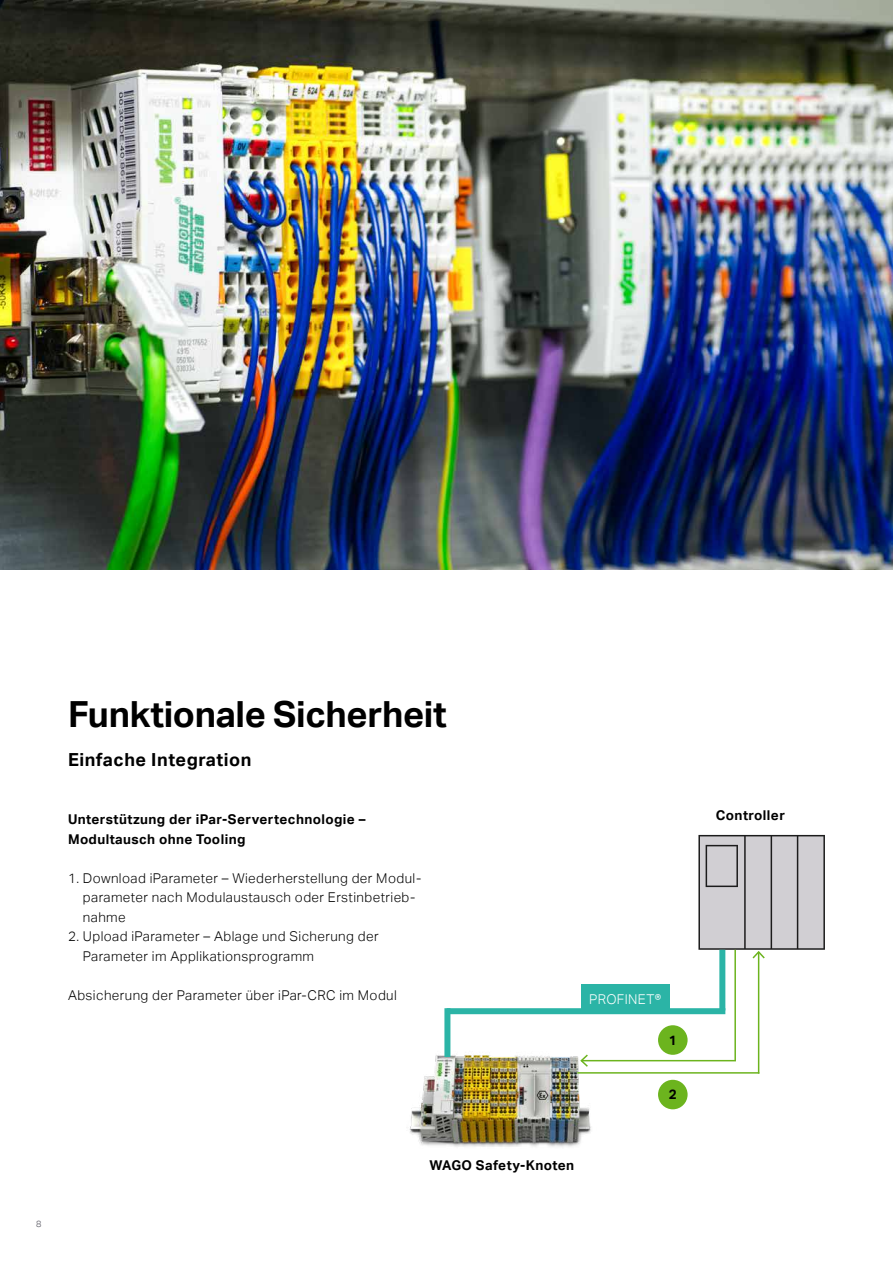
<style>
.page{position:relative;width:893px;height:1263px;background:#fff}
.page>*{position:absolute;margin:0;border:0;box-sizing:border-box;transform-origin:0 0}
.t1{font:700 36px "Aktiv Grotesk";letter-spacing:-.01em;color:#000}
.t2{font:700 18px "Aktiv Grotesk";letter-spacing:.03em;color:#000}
.t3{font:300 13.5px/19.5px "Aktiv Grotesk";letter-spacing:.03em;color:#000}
.t4{font:700 13.5px/19.5px "Aktiv Grotesk";letter-spacing:.03em;color:#000}
.t5{font:300 13.5px "Aktiv Grotesk";letter-spacing:.03em;color:#fff}
.t6{font:300 9px "Aktiv Grotesk";color:#53525d}
</style>
<div class="page">
<img style="left:0;top:0;width:893px;height:570px">
<img style="left:409px;top:1047px;width:197px;height:100px">
<div style="left:658px;top:1080px;width:30px;height:29px;background:#6cb41e;border-radius:50%"></div>
<div style="left:447px;top:1008px;width:278px;height:6px;background:#2bb4a6"></div>
<div style="left:719px;top:950px;width:6px;height:60px;background:#2bb4a6"></div>
<div style="left:444px;top:1008px;width:6px;height:49px;background:#2bb4a6"></div>
<div style="left:581px;top:984px;width:89px;height:30px;background:#2bb4a6"></div>
<hr style="left:758px;top:952px;width:1px;height:121px;background:#6cb41e">
<svg style="left:698px;top:835px;width:127px;height:125px;background:#c3c2c5"></svg>
<hr style="left:577px;top:1072px;width:182px;height:1px;background:#6cb41e">
<hr style="left:581px;top:1060px;width:155px;height:1px;background:#6cb41e">
<svg style="left:579px;top:1053px;width:10px;height:15px"></svg>
<hr style="left:734px;top:950px;width:2px;height:111px;background:#6cb41e">
<div style="left:658px;top:1025px;width:30px;height:30px;background:#6cb41e;border-radius:50%"></div>
<p class="t6" style="left:36px;top:1218px;width:7px">8</p>
<h1 class="t1" style="left:68px;top:693px;width:380px">Funktionale Sicherheit</h1>
<h2 class="t2" style="left:68px;top:749px;width:185px">Einfache Integration</h2>
<p class="t4" style="left:68px;top:810px;width:299px">Unterstützung der iPar-Servertechnologie –<br>Modultausch ohne Tooling</p>
<p class="t3" style="left:83px;top:868px;width:340px;text-indent:-15px">1. Download iParameter – Wiederherstellung der Modul&shy;parameter nach Modulaustausch oder Erstinbetrieb&shy;nahme</p>
<p class="t3" style="left:83px;top:927px;width:297px;text-indent:-15px">2. Upload iParameter – Ablage und Sicherung der<br>Parameter im Applikationsprogramm</p>
<p class="t3" style="left:68px;top:985px;width:330px">Absicherung der Parameter über iPar-CRC im Modul</p>
<p class="t5" style="left:589px;top:991px;width:74px">PROFINET®</p>
<p class="t4" style="left:669px;top:1030px;width:9px">1</p>
<p class="t4" style="left:669px;top:1085px;width:9px">2</p>
<p class="t4" style="left:429px;top:1155px;width:146px">WAGO Safety-Knoten</p>
<p class="t4" style="left:716px;top:806px;width:71px">Controller</p>
</div>
